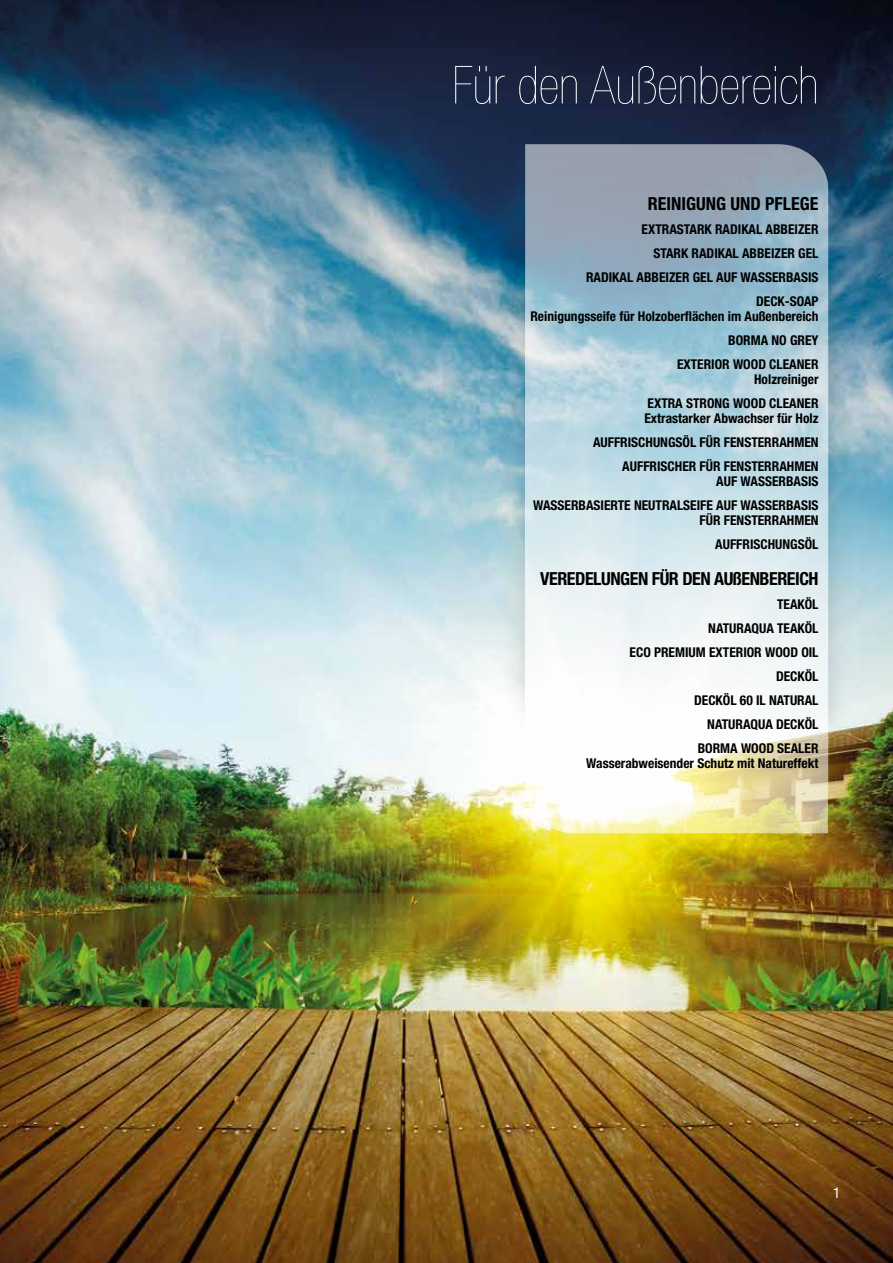
<style>
.page{position:relative;width:893px;height:1263px;background:#fff}
.page>*{position:absolute;margin:0;border:0;box-sizing:border-box;transform-origin:0 0}
.t1{font:900 condensed 52.5px "Helvetica Neue";color:#fff}
.t2{font:700 condensed 18px "Helvetica Neue";letter-spacing:-.025em;color:#000}
.t3{font:700 condensed 18px "Helvetica Neue";color:#000}
.t4{font:condensed 15px "Helvetica Neue";color:#fff}
.t5{font:700 condensed 13.5px/24px "Helvetica Neue";color:#000;text-align:right}
</style>
<div class="page">
<img style="left:0;top:0;width:893px;height:1263px">
<img style="left:491px;top:213px;width:371px;height:544px">
<svg style="left:525px;top:144px;width:303px;height:689px"></svg>
<h1 class="t1" style="left:452px;top:56px;width:368px">Für den Außenbereich</h1>
<h2 class="t3" style="left:648px;top:193px;width:172px">REINIGUNG UND PFLEGE</h2>
<p class="t5" style="left:586px;top:217px;width:234px">EXTRASTARK RADIKAL ABBEIZER<br>STARK RADIKAL ABBEIZER GEL<br>RADIKAL ABBEIZER GEL AUF WASSERBASIS<br>DECK-SOAP</p>
<p class="t5" style="left:530px;top:304px;width:290px">Reinigungsseife für Holzoberflächen im Außenbereich<br>BORMA NO GREY<br>EXTERIOR WOOD CLEANER</p>
<p class="t5" style="left:648px;top:367px;width:172px">Holzreiniger<br>EXTRA STRONG WOOD CLEANER</p>
<p class="t5" style="left:593px;top:406px;width:227px">Extrastarker Abwachser für Holz<br>AUFFRISCHUNGSÖL FÜR FENSTERRAHMEN<br>AUFFRISCHER FÜR FENSTERRAHMEN</p>
<p class="t5" style="left:533px;top:469px;width:287px">AUF WASSERBASIS<br>WASSERBASIERTE NEUTRALSEIFE AUF WASSERBASIS</p>
<p class="t5" style="left:700px;top:508px;width:120px">FÜR FENSTERRAHMEN<br>AUFFRISCHUNGSÖL</p>
<h2 class="t2" style="left:540px;top:568px;width:280px">VEREDELUNGEN FÜR DEN AUßENBEREICH</h2>
<p class="t5" style="left:630px;top:592px;width:190px">TEAKÖL<br>NATURAQUA TEAKÖL<br>ECO PREMIUM EXTERIOR WOOD OIL<br>DECKÖL<br>DECKÖL 60 IL NATURAL<br>NATURAQUA DECKÖL<br>BORMA WOOD SEALER</p>
<p class="t5" style="left:586px;top:751px;width:234px">Wasserabweisender Schutz mit Natureffekt</p>
<p class="t4" style="left:833px;top:1184px;width:9px">1</p>
</div>
